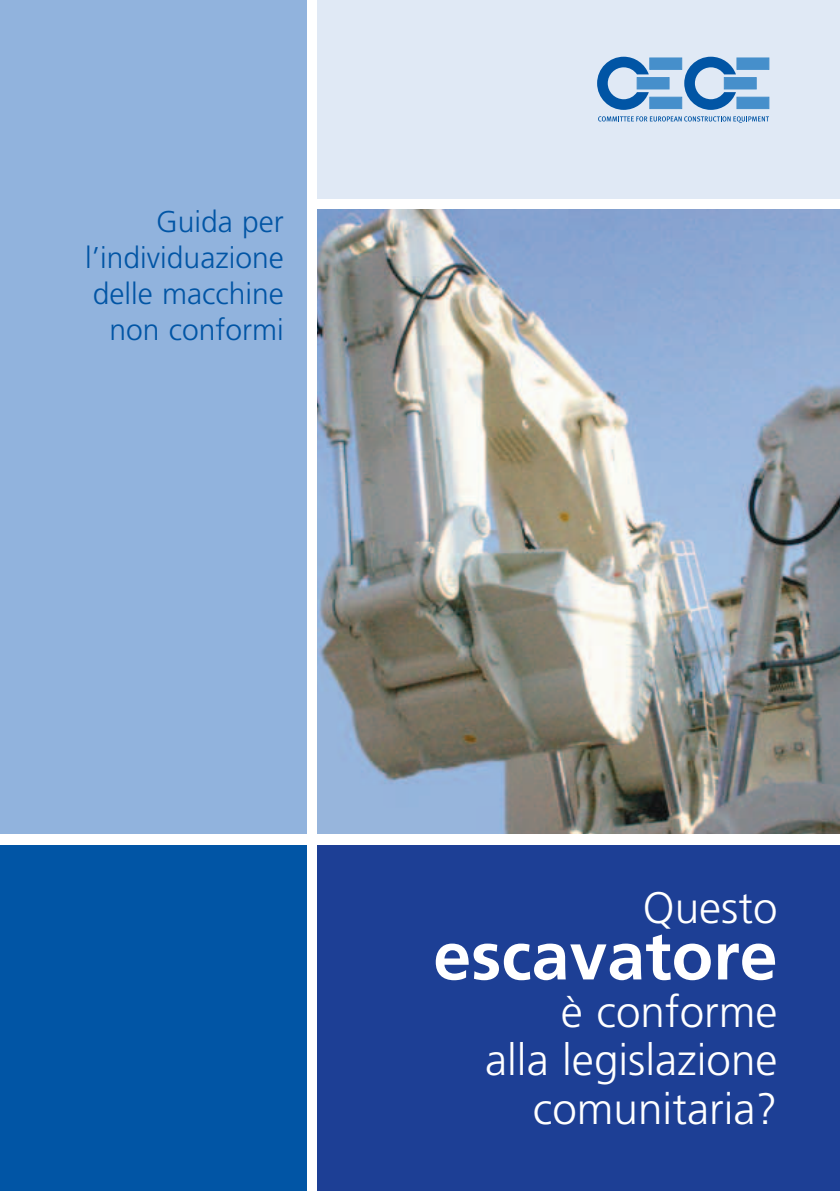
<style>
.page{position:relative;width:840px;height:1191px;background:#fff}
.page>*{position:absolute;margin:0;border:0;box-sizing:border-box;transform-origin:0 0}
.t1{font:700 68px "Frutiger LT Std";color:#fff}
.t2{font:300 44px/48px "Frutiger LT Std";color:#fff;text-align:right}
.t3{font:300 30px/36px "Frutiger LT Std";color:#0155a5;text-align:right}
</style>
<div class="page">
<div style="left:0;top:0;width:306px;height:833px;background:#91b3dd"></div>
<div style="left:317px;top:0;width:522px;height:198px;background:#e0e9f5"></div>
<img style="left:317px;top:210px;width:522px;height:623px">
<div style="left:317px;top:845px;width:522px;height:346px;background:#1d3f95"></div>
<div style="left:0;top:845px;width:306px;height:346px;background:#0155a5"></div>
<svg style="left:598px;top:116px;width:170px;height:7px"></svg>
<div style="left:649px;top:58px;width:32px;height:11px;background:#468fcb"></div>
<svg style="left:597px;top:57px;width:51px;height:53px"></svg>
<div style="left:636px;top:77px;width:32px;height:12px;background:#468fcb"></div>
<div style="left:649px;top:97px;width:32px;height:12px;background:#468fcb"></div>
<div style="left:736px;top:58px;width:32px;height:11px;background:#468fcb"></div>
<svg style="left:684px;top:57px;width:51px;height:53px"></svg>
<div style="left:723px;top:77px;width:32px;height:12px;background:#468fcb"></div>
<div style="left:736px;top:97px;width:32px;height:12px;background:#468fcb"></div>
<p class="t3" style="left:85px;top:204px;width:200px">Guida per l’individuazione delle macchine non conformi</p>
<h2 class="t2" style="left:642px;top:885px;width:136px">Questo</h2>
<h1 class="t1" style="left:433px;top:915px;width:345px">escavatore</h1>
<h2 class="t2" style="left:485px;top:989px;width:294px">è conforme<br>alla legislazione comunitaria?</h2>
</div>
